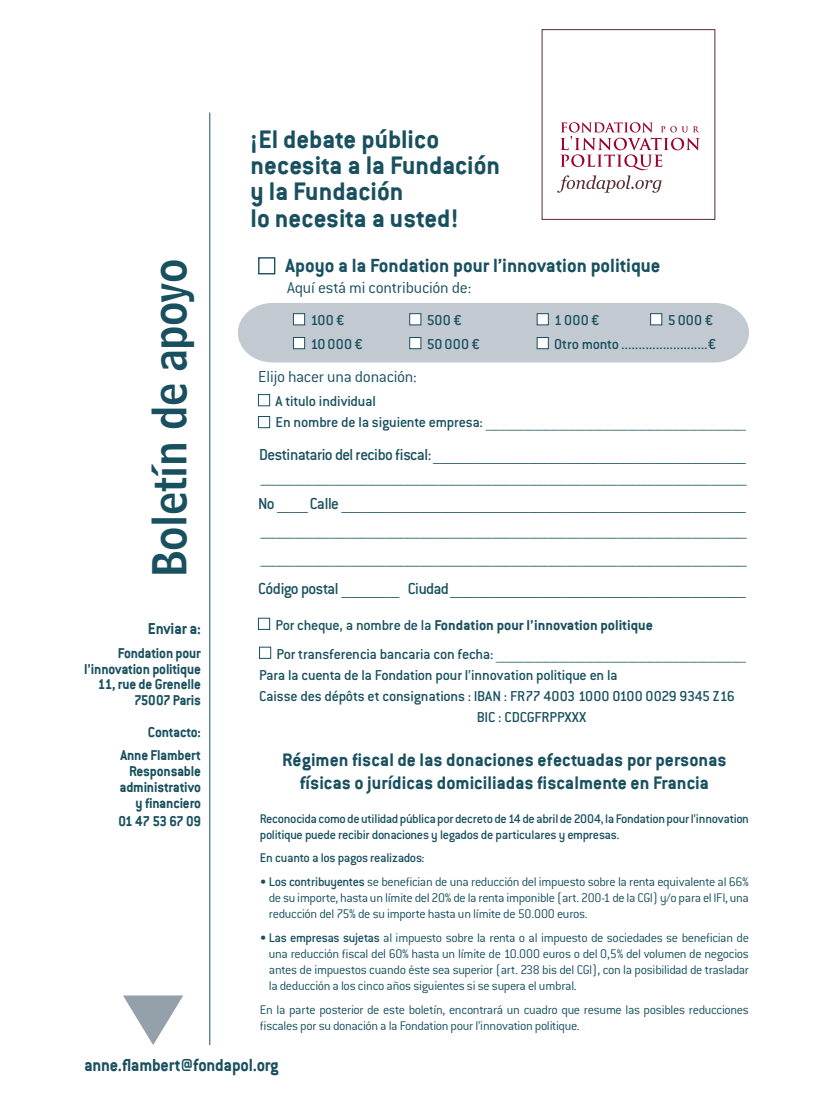
<style>
.page{position:relative;width:833px;height:1117px;background:#fff}
.page>*{position:absolute;margin:0;border:0;box-sizing:border-box;transform-origin:0 0}
.t1{font:46.25px "Bell Centennial Std Name Num";letter-spacing:-.01em;color:#18505f;scale:.95 1}
.BODY-A{font:700 28px/26.2px "Conduit ITC";color:#18505f}
.BODY-A-2{font:700 21px "Conduit ITC";color:#18505f}
.BODY-A-3{font:700 20px/22.5px "Conduit ITC";color:#18505f;text-align:center}
.BODY-A-4{font:700 19.25px "Conduit ITC";letter-spacing:-.01em;color:#18505f;scale:.95 1}
.BODY-A-5{font:500 17.5px "Conduit ITC Std";letter-spacing:-.035em;color:#18505f}
.BODY-A-6{font:300 17.5px "Conduit ITC Std";letter-spacing:-.015em;color:#18505f}
.BODY-A-7{font:700 17.5px "Conduit ITC";letter-spacing:-.01em;color:#18505f;scale:.95 1}
.BODY-A-8{font:500 15.75px/21px "Conduit ITC Std";letter-spacing:-.015em;color:#18505f}
.BODY-A-9{font:700 15.75px/15.8px "Conduit ITC";letter-spacing:-.01em;color:#18505f;text-align:right;scale:.95 1}
.BODY-A-10{font:700 15.75px "Conduit ITC";letter-spacing:-.01em;color:#18505f}
.BODY-A-11{font:300 13.75px/16.2px "Conduit ITC Std";letter-spacing:-.025em;color:#18505f;text-align:justify}
.BODY-A-12{font:500 13.75px/16.2px "Conduit ITC Std";letter-spacing:-.025em;color:#18505f}
.s1{font-family:"Conduit ITC Std";font-weight:500}
.s2{font-weight:500}
</style>
<div class="page">
<div style="left:238px;top:303px;width:511px;height:59px;background:#c2c9d1"></div>
<div style="left:258px;top:257px;width:17px;height:17px;border:1px solid #18505f"></div>
<div style="left:293px;top:313px;width:12px;height:12px;background:#fff;border:1px solid #18505f"></div>
<div style="left:409px;top:313px;width:12px;height:12px;background:#fff;border:1px solid #18505f"></div>
<div style="left:537px;top:313px;width:11px;height:12px;background:#fff;border:1px solid #18505f"></div>
<div style="left:650px;top:313px;width:12px;height:12px;background:#fff;border:1px solid #18505f"></div>
<div style="left:293px;top:337px;width:12px;height:12px;background:#fff;border:1px solid #18505f"></div>
<div style="left:409px;top:337px;width:12px;height:12px;background:#fff;border:1px solid #18505f"></div>
<div style="left:537px;top:337px;width:11px;height:12px;background:#fff;border:1px solid #18505f"></div>
<div style="left:258px;top:394px;width:12px;height:12px;background:#fff;border:1px solid #18505f"></div>
<div style="left:258px;top:416px;width:12px;height:12px;background:#fff;border:1px solid #18505f"></div>
<div style="left:258px;top:617px;width:12px;height:12px;background:#fff;border:1px solid #18505f"></div>
<div style="left:259px;top:646px;width:12px;height:12px;background:#fff;border:1px solid #18505f"></div>
<hr style="left:209px;top:112px;width:1px;height:932px;background:#18505f">
<svg style="left:123px;top:995px;width:60px;height:49px"></svg>
<div style="left:542px;top:29px;width:173px;height:191px;background:#fff;border:1px solid #562d31"></div>
<svg style="left:557px;top:122px;width:142px;height:71px"></svg>
<p class="t1" style="left:140px;top:577px;width:336px;rotate:-90deg">Boletín de apoyo</p>
<p class="BODY-A-7" style="left:148px;top:618px;width:57px">Enviar a:</p>
<p class="BODY-A-9" style="left:84px;top:644px;width:124px">Fondation pour l’innovation politique</p>
<p class="BODY-A-9" style="left:98px;top:676px;width:110px">11, rue de Grenelle</p>
<p class="BODY-A-9" style="left:134px;top:692px;width:72px">75007 Paris</p>
<p class="BODY-A-9" style="left:148px;top:723px;width:57px">Contacto:</p>
<p class="BODY-A-9" style="left:120px;top:747px;width:86px">Anne Flambert</p>
<p class="BODY-A-9" style="left:119px;top:762px;width:87px">Responsable administrativo y financiero</p>
<p class="BODY-A-9" style="left:119px;top:812px;width:88px">01 47 53 67 09</p>
<p class="BODY-A" style="left:251px;top:125px;width:251px">¡El debate público necesita a la Fundación y la Fundación<br>lo necesita a usted!</p>
<p class="BODY-A-2" style="left:285px;top:253px;width:377px">Apoyo a la Fondation pour l’innovation politique</p>
<p class="BODY-A-6" style="left:287px;top:277px;width:186px">Aquí está mi contribución de:</p>
<p class="BODY-A-8" style="left:310px;top:310px;width:36px">100 €</p>
<p class="BODY-A-8" style="left:427px;top:310px;width:36px">500 €</p>
<p class="BODY-A-8" style="left:554px;top:310px;width:47px">1000 €</p>
<p class="BODY-A-8" style="left:667px;top:310px;width:47px">5000 €</p>
<p class="BODY-A-8" style="left:310px;top:333px;width:54px">10000 €</p>
<p class="BODY-A-8" style="left:427px;top:333px;width:55px">50000 €</p>
<p class="BODY-A-8" style="left:554px;top:333px;width:163px">Otro monto .........................€</p>
<p class="BODY-A-6" style="left:258px;top:367px;width:160px">Elijo hacer una donación:</p>
<p class="BODY-A-8" style="left:275px;top:390px;width:102px">A titulo individual</p>
<p class="BODY-A-8" style="left:275px;top:411px;width:472px">En nombre de la siguiente empresa: ___________________________________________________________________________</p>
<p class="BODY-A-5" style="left:259px;top:444px;width:488px">Destinatario del recibo fiscal:____________________________________________________________________________________________</p>
<p class="BODY-A-8" style="left:260px;top:466px;width:488px">_______________________________________________________________________________________________________________________________________________________________</p>
<p class="BODY-A-5" style="left:258px;top:494px;width:489px">No _________ Calle _______________________________________________________________________________________________________________________</p>
<p class="BODY-A-8" style="left:260px;top:520px;width:488px">_______________________________________________________________________________________________________________________________________________________________</p>
<p class="BODY-A-8" style="left:260px;top:547px;width:488px">_______________________________________________________________________________________________________________________________________________________________</p>
<p class="BODY-A-5" style="left:258px;top:578px;width:489px">Código postal _________________ Ciudad_______________________________________________________________________________________</p>
<p class="BODY-A-10" style="left:275px;top:615px;width:379px"><span class="s1">Por cheque, a nombre de la</span> Fondation pour l’innovation politique</p>
<p class="BODY-A-8" style="left:259px;top:643px;width:488px;text-indent:17px">Por transferencia bancaria con fecha: ________________________________________________________________________<br>Para la cuenta de la Fondation pour l’innovation politique en la<br>Caisse des dépôts et consignations : IBAN : FR77 4003 1000 0100 0029 9345 Z16</p>
<p class="BODY-A-8" style="left:477px;top:706px;width:111px">BIC : CDCGFRPPXXX</p>
<p class="BODY-A-3" style="left:282px;top:748px;width:446px">Régimen fiscal de las donaciones efectuadas por personas físicas o jurídicas domiciliadas fiscalmente en Francia</p>
<p class="BODY-A-12" style="left:260px;top:810px;width:491px">Reconocida como de utilidad pública por decreto de 14 de abril de 2004, la Fondation pour l’innovation politique puede recibir donaciones y legados de particulares y empresas.</p>
<p class="BODY-A-12" style="left:260px;top:849px;width:166px">En cuanto a los pagos realizados:</p>
<p class="BODY-A-11" style="left:269px;top:873px;width:481px;text-indent:-9px"><span class="s2">• Los contribuyentes</span> se benefician de una reducción del impuesto sobre la renta equivalente al 66% de su importe, hasta un límite del 20% de la renta imponible (art. 200-1 de la CGI) y/o para el IFI, una reducción del 75% de su importe hasta un límite de 50.000 euros.</p>
<p class="BODY-A-11" style="left:269px;top:928px;width:481px;text-indent:-9px"><span class="s2">• Las empresas sujetas</span> al impuesto sobre la renta o al impuesto de sociedades se benefician de una reducción fiscal del 60% hasta un límite de 10.000 euros o del 0,5% del volumen de negocios antes de impuestos cuando éste sea superior (art. 238 bis del CGI), con la posibilidad de trasladar la deducción a los cinco años siguientes si se supera el umbral.</p>
<p class="BODY-A-11" style="left:260px;top:1001px;width:490px">En la parte posterior de este boletín, encontrará un cuadro que resume las posibles reducciones fiscales por su donación a la Fondation pour l’innovation politique.</p>
<p class="BODY-A-4" style="left:84px;top:1053px;width:206px">anne.flambert@fondapol.org</p>
</div>
